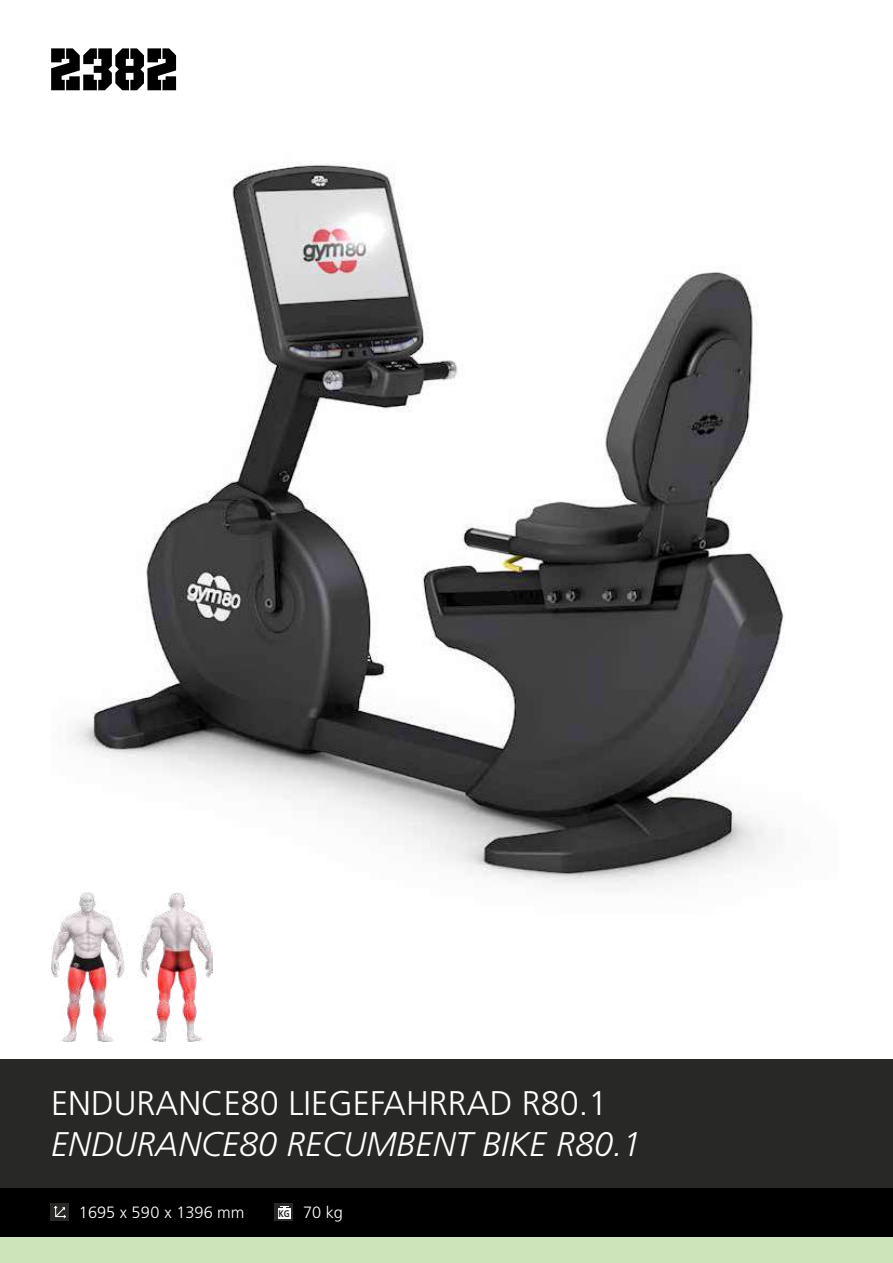
<style>
.page{position:relative;width:893px;height:1263px;background:#fff}
.page>*{position:absolute;margin:0;border:0;box-sizing:border-box;transform-origin:0 0}
.t1{font:69.75px "Old School United Stencil";color:#000}
.t2{font:italic 300 34.2px "Frutiger LT Std";color:#fff}
.t3{font:300 34.2px "Frutiger LT Std";color:#fff}
.t4{font:300 16.35px "Frutiger LT Std";color:#fff}
.t5{font:700 9.6px "Frutiger LT Std";color:#282827;scale:.85 1}
</style>
<div class="page">
<div style="left:0;top:1059px;width:893px;height:198px;background:#282827"></div>
<div style="left:0;top:1188px;width:893px;height:50px;background:#000"></div>
<div style="left:0;top:1238px;width:893px;height:25px;background:#cde3ba"></div>
<div style="left:274px;top:1203px;width:18px;height:18px;background:#282827"></div>
<div style="left:50px;top:1203px;width:18px;height:18px;background:#282827"></div>
<img style="left:72px;top:163px;width:712px;height:811px">
<div style="left:51px;top:1203px;width:18px;height:18px;background:#282827"></div>
<svg style="left:54px;top:1206px;width:12px;height:12px"></svg>
<svg style="left:275px;top:1203px;width:18px;height:18px"></svg>
<div style="left:278px;top:1208px;width:12px;height:11px;background:#fff"></div>
<img style="left:51px;top:892px;width:161px;height:150px">
<h1 class="t1" style="left:51px;top:32px;width:130px">2382</h1>
<p class="t3" style="left:51px;top:1084px;width:558px">ENDURANCE80 LIEGEFAHRRAD R80.1</p>
<p class="t2" style="left:51px;top:1124px;width:592px">ENDURANCE80 RECUMBENT BIKE R80.1</p>
<p class="t4" style="left:79px;top:1203px;width:167px">1695 x 590 x 1396 mm</p>
<p class="t4" style="left:303px;top:1203px;width:41px">70 kg</p>
<p class="t5" style="left:279px;top:1208px;width:15px">KG</p>
</div>
